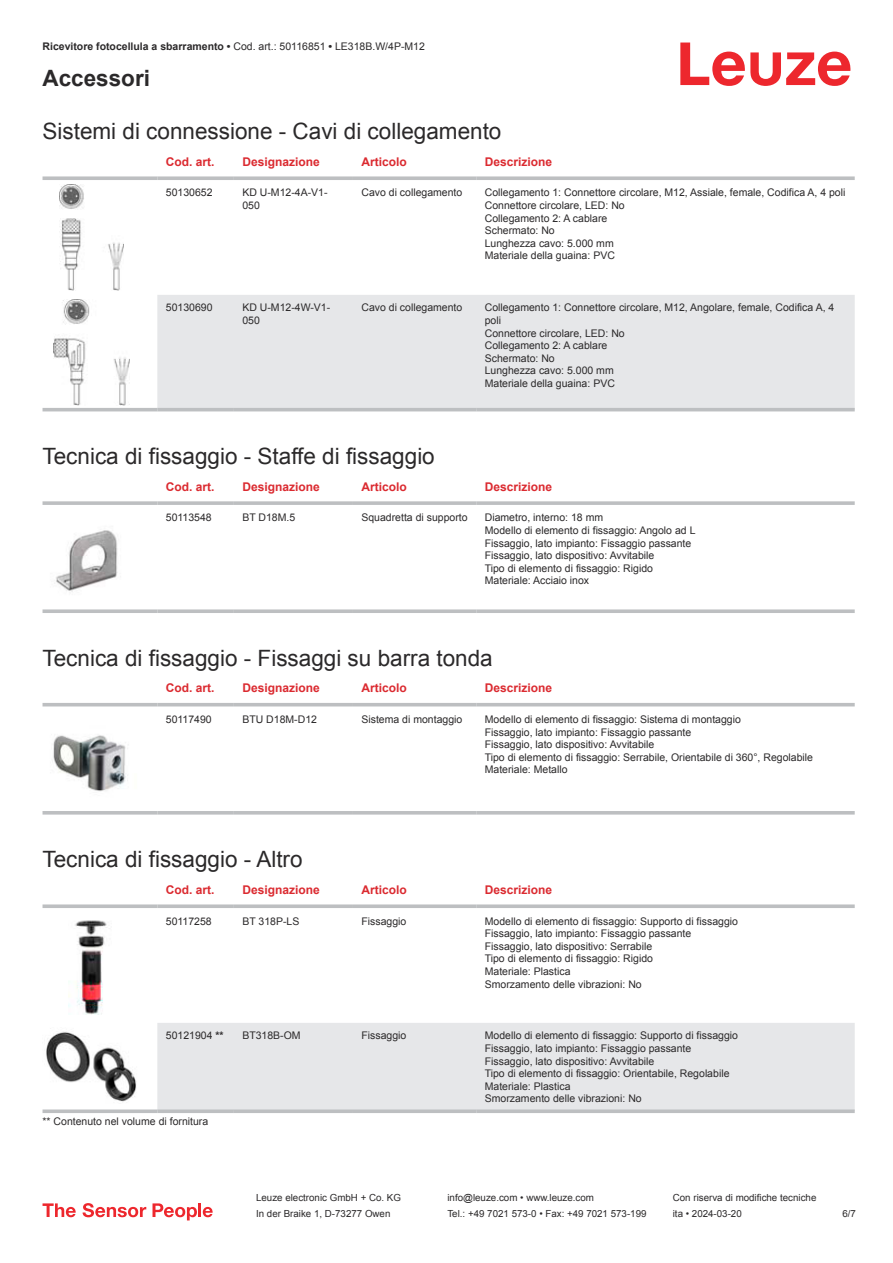
<style>
.page{position:relative;width:893px;height:1263px;background:#fff}
.page>*{position:absolute;margin:0;border:0;box-sizing:border-box;transform-origin:0 0}
.t1{font:22.5px "Arial";color:#2b292a}
.t2{font:700 22.5px "Arial";color:#2b292a}
.t3{font:700 12px "Arial";color:#db2a30}
.t4{font:10.5px/12.6px "Arial";color:#2b292a}
.t5{font:700 10.5px "Arial";color:#2b292a}
.t6{font:9.75px "Arial";color:#2b292a}
.s1{font-weight:400}
.s2{font-weight:700}
</style>
<div class="page">
<svg style="left:680px;top:43px;width:170px;height:43px"></svg>
<svg style="left:43px;top:342px;width:812px;height:70px"></svg>
<div style="left:157px;top:295px;width:698px;height:113px;background:#e6e7e9"></div>
<svg style="left:43px;top:176px;width:114px;height:4px"></svg>
<svg style="left:157px;top:176px;width:77px;height:4px"></svg>
<svg style="left:234px;top:176px;width:119px;height:4px"></svg>
<svg style="left:353px;top:176px;width:123px;height:4px"></svg>
<svg style="left:476px;top:176px;width:379px;height:4px;background:#c4c6c8"></svg>
<hr style="left:43px;top:408px;width:114px;height:3px;background:#bdbfc1">
<hr style="left:157px;top:408px;width:77px;height:3px;background:#bdbfc1">
<hr style="left:234px;top:408px;width:119px;height:3px;background:#bdbfc1">
<hr style="left:353px;top:408px;width:123px;height:3px;background:#bdbfc1">
<hr style="left:476px;top:408px;width:379px;height:3px;background:#bdbfc1">
<img style="left:59px;top:184px;width:65px;height:107px">
<img style="left:54px;top:299px;width:75px;height:106px">
<svg style="left:43px;top:501px;width:114px;height:4px"></svg>
<svg style="left:157px;top:501px;width:77px;height:4px"></svg>
<svg style="left:234px;top:501px;width:119px;height:4px"></svg>
<svg style="left:353px;top:501px;width:123px;height:4px"></svg>
<svg style="left:476px;top:501px;width:379px;height:4px;background:#c3c5c7"></svg>
<svg style="left:43px;top:609px;width:114px;height:4px"></svg>
<svg style="left:157px;top:609px;width:77px;height:4px"></svg>
<svg style="left:234px;top:609px;width:119px;height:4px"></svg>
<svg style="left:353px;top:609px;width:123px;height:4px"></svg>
<svg style="left:476px;top:609px;width:379px;height:4px;background:#c4c6c8"></svg>
<img style="left:54px;top:530px;width:64px;height:62px">
<svg style="left:43px;top:706px;width:812px;height:109px"></svg>
<hr style="left:43px;top:703px;width:114px;height:3px;background:#bdbfc1">
<hr style="left:157px;top:703px;width:77px;height:3px;background:#bdbfc1">
<hr style="left:234px;top:703px;width:119px;height:3px;background:#bdbfc1">
<hr style="left:353px;top:703px;width:123px;height:3px;background:#bdbfc1">
<hr style="left:476px;top:703px;width:379px;height:3px;background:#bdbfc1">
<hr style="left:43px;top:811px;width:114px;height:3px;background:#bdbfc1">
<hr style="left:157px;top:811px;width:77px;height:3px;background:#bdbfc1">
<hr style="left:234px;top:811px;width:119px;height:3px;background:#bdbfc1">
<hr style="left:353px;top:811px;width:123px;height:3px;background:#bdbfc1">
<hr style="left:476px;top:811px;width:379px;height:3px;background:#bdbfc1">
<img style="left:43px;top:711px;width:97px;height:97px">
<div style="left:157px;top:1023px;width:698px;height:86px;background:#e6e7e9"></div>
<svg style="left:43px;top:904px;width:114px;height:4px"></svg>
<svg style="left:157px;top:904px;width:77px;height:4px"></svg>
<svg style="left:234px;top:904px;width:119px;height:4px"></svg>
<svg style="left:353px;top:904px;width:123px;height:4px"></svg>
<svg style="left:476px;top:904px;width:379px;height:4px;background:#c4c6c8"></svg>
<svg style="left:43px;top:1109px;width:114px;height:4px"></svg>
<svg style="left:157px;top:1109px;width:77px;height:4px"></svg>
<svg style="left:234px;top:1109px;width:119px;height:4px"></svg>
<svg style="left:353px;top:1109px;width:123px;height:4px"></svg>
<svg style="left:476px;top:1109px;width:379px;height:4px;background:#c2c4c6"></svg>
<img style="left:69px;top:920px;width:38px;height:95px">
<img style="left:46px;top:1031px;width:91px;height:71px">
<svg style="left:43px;top:1203px;width:33px;height:14px"></svg>
<svg style="left:83px;top:1203px;width:63px;height:14px"></svg>
<svg style="left:153px;top:1203px;width:44px;height:17px"></svg>
<hr style="left:198px;top:1203px;width:3px;height:14px;background:#ed272d">
<svg style="left:203px;top:1207px;width:10px;height:10px"></svg>
<p class="t5" style="left:43px;top:42px;width:384px">Ricevitore fotocellula a sbarramento • <span class="s1">Cod. art.: 50116851</span> • <span class="s1">LE318B.W/4P-M12</span></p>
<h1 class="t2" style="left:43px;top:69px;width:109px">Accessori</h1>
<h1 class="t1" style="left:43px;top:123px;width:460px">Sistemi di connessione - Cavi di collegamento</h1>
<p class="t3" style="left:166px;top:157px;width:50px">Cod. art.</p>
<p class="t3" style="left:242px;top:157px;width:79px">Designazione</p>
<p class="t3" style="left:361px;top:157px;width:47px">Articolo</p>
<p class="t3" style="left:485px;top:157px;width:69px">Descrizione</p>
<p class="t4" style="left:166px;top:187px;width:48px">50130652</p>
<p class="t4" style="left:242px;top:187px;width:87px">KD U-M12-4A-V1-<br>050</p>
<p class="t4" style="left:361px;top:187px;width:102px">Cavo di collegamento</p>
<p class="t4" style="left:485px;top:187px;width:362px">Collegamento 1: Connettore circolare, M12, Assiale, female, Codifica A, 4 poli Connettore circolare, LED: No<br>Collegamento 2: A cablare<br>Schermato: No<br>Lunghezza cavo: 5.000 mm<br>Materiale della guaina: PVC</p>
<p class="t4" style="left:166px;top:302px;width:48px">50130690</p>
<p class="t4" style="left:242px;top:302px;width:89px">KD U-M12-4W-V1-<br>050</p>
<p class="t4" style="left:361px;top:302px;width:102px">Cavo di collegamento</p>
<p class="t4" style="left:485px;top:302px;width:351px">Collegamento 1: Connettore circolare, M12, Angolare, female, Codifica A, 4 poli<br>Connettore circolare, LED: No<br>Collegamento 2: A cablare<br>Schermato: No<br>Lunghezza cavo: 5.000 mm<br>Materiale della guaina: PVC</p>
<h1 class="t1" style="left:43px;top:448px;width:394px">Tecnica di fissaggio - Staffe di fissaggio</h1>
<p class="t3" style="left:166px;top:481px;width:50px">Cod. art.</p>
<p class="t3" style="left:242px;top:481px;width:79px">Designazione</p>
<p class="t3" style="left:361px;top:481px;width:47px">Articolo</p>
<p class="t3" style="left:485px;top:481px;width:69px">Descrizione</p>
<p class="t4" style="left:166px;top:512px;width:47px">50113548</p>
<p class="t4" style="left:242px;top:512px;width:54px">BT D18M.5</p>
<p class="t4" style="left:361px;top:512px;width:108px">Squadretta di supporto</p>
<p class="t4" style="left:485px;top:512px;width:212px">Diametro, interno: 18 mm<br>Modello di elemento di fissaggio: Angolo ad L Fissaggio, lato impianto: Fissaggio passante Fissaggio, lato dispositivo: Avvitabile<br>Tipo di elemento di fissaggio: Rigido Materiale: Acciaio inox</p>
<h1 class="t1" style="left:43px;top:649px;width:452px">Tecnica di fissaggio - Fissaggi su barra tonda</h1>
<p class="t3" style="left:166px;top:683px;width:50px">Cod. art.</p>
<p class="t3" style="left:242px;top:683px;width:79px">Designazione</p>
<p class="t3" style="left:361px;top:683px;width:47px">Articolo</p>
<p class="t3" style="left:485px;top:683px;width:69px">Descrizione</p>
<p class="t4" style="left:166px;top:714px;width:47px">50117490</p>
<p class="t4" style="left:242px;top:714px;width:76px">BTU D18M-D12</p>
<p class="t4" style="left:361px;top:714px;width:102px">Sistema di montaggio</p>
<p class="t4" style="left:485px;top:714px;width:330px">Modello di elemento di fissaggio: Sistema di montaggio<br>Fissaggio, lato impianto: Fissaggio passante<br>Fissaggio, lato dispositivo: Avvitabile<br>Tipo di elemento di fissaggio: Serrabile, Orientabile di 360°, Regolabile Materiale: Metallo</p>
<h1 class="t1" style="left:43px;top:851px;width:262px">Tecnica di fissaggio - Altro</h1>
<p class="t3" style="left:166px;top:885px;width:50px">Cod. art.</p>
<p class="t3" style="left:242px;top:885px;width:79px">Designazione</p>
<p class="t3" style="left:361px;top:885px;width:47px">Articolo</p>
<p class="t3" style="left:485px;top:885px;width:69px">Descrizione</p>
<p class="t4" style="left:166px;top:915px;width:47px">50117258</p>
<p class="t4" style="left:242px;top:915px;width:59px">BT 318P-LS</p>
<p class="t4" style="left:361px;top:915px;width:46px">Fissaggio</p>
<p class="t4" style="left:485px;top:915px;width:255px">Modello di elemento di fissaggio: Supporto di fissaggio Fissaggio, lato impianto: Fissaggio passante Fissaggio, lato dispositivo: Serrabile<br>Tipo di elemento di fissaggio: Rigido<br>Materiale: Plastica<br>Smorzamento delle vibrazioni: No</p>
<p class="t4" style="left:166px;top:1030px;width:59px">50121904 <span class="s2">**</span></p>
<p class="t4" style="left:242px;top:1030px;width:60px">BT318B-OM</p>
<p class="t4" style="left:361px;top:1030px;width:46px">Fissaggio</p>
<p class="t4" style="left:485px;top:1030px;width:255px">Modello di elemento di fissaggio: Supporto di fissaggio Fissaggio, lato impianto: Fissaggio passante Fissaggio, lato dispositivo: Avvitabile<br>Tipo di elemento di fissaggio: Orientabile, Regolabile Materiale: Plastica<br>Smorzamento delle vibrazioni: No</p>
<p class="t4" style="left:43px;top:1116px;width:167px">** Contenuto nel volume di fornitura</p>
<p class="t6" style="left:256px;top:1194px;width:146px">Leuze electronic GmbH + Co. KG</p>
<p class="t6" style="left:447px;top:1194px;width:148px">info@leuze.com • www.leuze.com</p>
<p class="t6" style="left:673px;top:1194px;width:145px">Con riserva di modifiche tecniche</p>
<p class="t6" style="left:256px;top:1210px;width:136px">In der Braike 1, D-73277 Owen</p>
<p class="t6" style="left:447px;top:1210px;width:201px">Tel.: +49 7021 573-0 • Fax: +49 7021 573-199</p>
<p class="t6" style="left:673px;top:1210px;width:70px">ita • 2024-03-20</p>
<p class="t6" style="left:842px;top:1210px;width:15px">6 /7</p>
</div>
